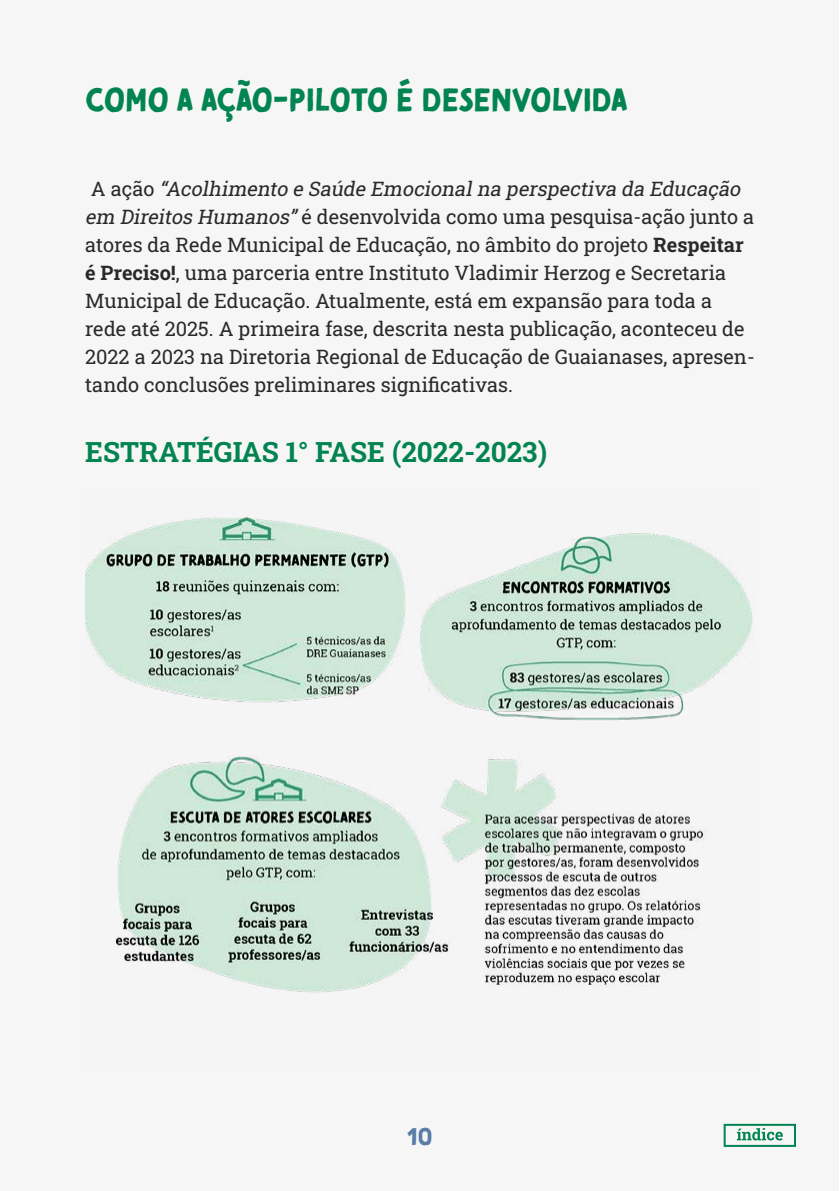
<style>
.page{position:relative;width:840px;height:1191px;background:#fff}
.page>*{position:absolute;margin:0;border:0;box-sizing:border-box;transform-origin:0 0}
.Titulo1{font:32px "Tomarik Brush";color:#028452}
.Titulo_2{font:700 28px "Roboto Slab";color:#028452}
.t1{font:24px "Tomarik Brush";color:#5a7ca6}
.Texto_Corrido{font:20px/28px "Roboto Slab";color:#292928}
.s1{font-style:italic}
.s2{font-weight:700}
</style>
<div class="page">
<div style="left:0;top:0;width:838px;height:1191px;background:#f6f6f6"></div>
<div style="left:723px;top:1123px;width:72px;height:23px;border:2px solid #028452"></div>
<svg style="left:736px;top:1128px;width:46px;height:12px"></svg>
<img style="left:85px;top:517px;width:669px;height:476px">
<p class="Titulo1" style="left:85px;top:71px;width:543px">COMO A AÇÃO-PILOTO É DESENVOLVIDA</p>
<p class="Texto_Corrido" style="left:85px;top:174px;width:670px">A a ç ã o <span class="s1">“Acolhimento e Saúde Emocionalna perspectiva da Educação em Direitos Humanos”</span>é desenvolvida como uma pesquisa-ação junto a atores da Rede Municipal de Educação, no âmbito do projeto <span class="s2">Respeitar é Preciso!</span>, uma parceria entre Instituto Vladimir Herzog e Secretaria Municipal de Educação. Atualmente, está em expansão para toda a rede até 2025. A primeira fase, descrita nesta publicação, aconteceu de 2022 a 2023 na Diretoria Regional de Educação de Guaianases, apresen&shy;tando conclusões preliminares significativas.</p>
<p class="Titulo_2" style="left:85px;top:432px;width:463px">ESTRATÉGIAS 1° FASE (2022-2023)</p>
<p class="t1" style="left:407px;top:1114px;width:26px">10</p>
</div>
